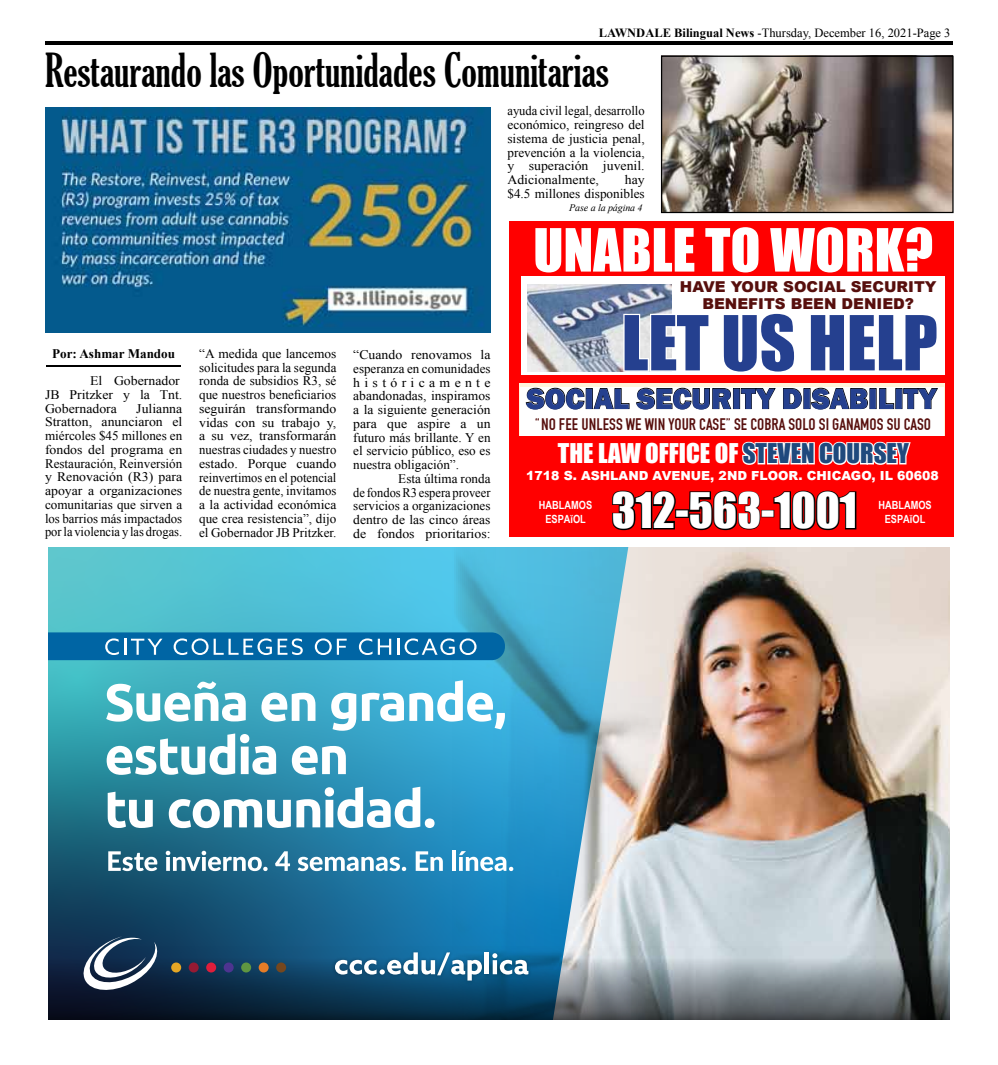
<style>
.page{position:relative;width:998px;height:1065px;background:#fff}
.page>*{position:absolute;margin:0;border:0;box-sizing:border-box;transform-origin:0 0}
.t1{font:70px "Impact";color:#25408f}
.t2{font:55px "Impact";color:#fff}
.t3{font:extra-condensed 45px "Gloucester";color:#000}
.t4{font:45px "Impact";color:#fff}
.t5{font:800 30px "Franklin Gothic";color:#25408f}
.t6{font:25px "Impact";color:#fff}
.t7{font:17.5px "Fette Engschrift";color:#570f0d}
.t8{font:900 15px/17.5px "Arial";color:#570f0d;text-align:center}
.t9{font:13.12px/13.8px "Times New Roman";color:#000;text-align:justify;scale:1.05 1}
.t10{font:13.12px/13.8px "Times New Roman";color:#000;text-align:justify}
.t11{font:13.12px/13.8px "Times New Roman";color:#000;text-align:justify;scale:.95 1}
.t12{font:700 13.12px "Times New Roman";color:#000}
.t13{font:12.5px "Times New Roman";color:#000}
.t14{font:900 12.5px "Arial";color:#fff}
.t15{font:700 11.25px/13.8px "Arial Narrow Special G1";color:#fff;text-align:center}
.t16{font:italic 10px "Times New Roman";letter-spacing:-.01em;color:#000}
.s1{font-weight:700}
.s2{color:#1f497d}
</style>
<div class="page">
<hr style="left:45px;top:41px;width:907px;height:4px;background:#000">
<div style="left:509px;top:221px;width:444px;height:316px;background:#f00"></div>
<div style="left:520px;top:276px;width:424px;height:99px;background:#fff"></div>
<img style="left:527px;top:284px;width:144px;height:88px">
<svg style="left:622px;top:313px;width:50px;height:59px"></svg>
<svg style="left:519px;top:383px;width:425px;height:53px;background:#fef5e2"></svg>
<div style="left:519px;top:388px;width:424px;height:48px;background:#fff"></div>
<svg style="left:525px;top:388px;width:59px;height:22px"></svg>
<svg style="left:593px;top:388px;width:36px;height:21px"></svg>
<svg style="left:636px;top:388px;width:95px;height:22px"></svg>
<div style="left:733px;top:389px;width:6px;height:20px;border:1px solid #000"></div>
<svg style="left:740px;top:388px;width:35px;height:21px"></svg>
<svg style="left:783px;top:388px;width:19px;height:21px"></svg>
<svg style="left:810px;top:388px;width:58px;height:22px"></svg>
<svg style="left:879px;top:388px;width:15px;height:21px"></svg>
<svg style="left:903px;top:388px;width:34px;height:21px"></svg>
<svg style="left:612px;top:490px;width:64px;height:41px"></svg>
<div style="left:675px;top:509px;width:14px;height:9px;border:2px solid #000"></div>
<svg style="left:687px;top:441px;width:224px;height:90px"></svg>
<img style="left:630px;top:548px;width:319px;height:399px">
<svg style="left:630px;top:947px;width:319px;height:73px;background:#7b8388"></svg>
<svg style="left:49px;top:548px;width:581px;height:472px;background:#3c8fac"></svg>
<svg style="left:106px;top:681px;width:140px;height:41px"></svg>
<svg style="left:261px;top:693px;width:54px;height:29px"></svg>
<svg style="left:331px;top:693px;width:25px;height:38px"></svg>
<svg style="left:362px;top:680px;width:143px;height:49px"></svg>
<svg style="left:107px;top:733px;width:169px;height:42px"></svg>
<svg style="left:292px;top:746px;width:54px;height:29px"></svg>
<svg style="left:108px;top:792px;width:45px;height:36px"></svg>
<svg style="left:169px;top:787px;width:265px;height:41px"></svg>
<svg style="left:108px;top:851px;width:49px;height:20px"></svg>
<svg style="left:166px;top:851px;width:101px;height:20px"></svg>
<svg style="left:275px;top:851px;width:15px;height:20px"></svg>
<svg style="left:298px;top:857px;width:108px;height:14px"></svg>
<svg style="left:415px;top:851px;width:28px;height:20px"></svg>
<hr style="left:452px;top:851px;width:4px;height:20px;background:#fff">
<svg style="left:459px;top:851px;width:54px;height:20px"></svg>
<svg style="left:49px;top:632px;width:456px;height:28px;background:#2079af"></svg>
<img style="left:330px;top:947px;width:203px;height:39px">
<svg style="left:335px;top:952px;width:147px;height:29px"></svg>
<hr style="left:485px;top:952px;width:4px;height:22px;background:#fff">
<svg style="left:492px;top:953px;width:36px;height:22px"></svg>
<svg style="left:79px;top:936px;width:82px;height:57px"></svg>
<div style="left:189px;top:963px;width:10px;height:10px;background:#961a33;border-radius:50%"></div>
<div style="left:171px;top:963px;width:10px;height:10px;background:#e5a725;border-radius:50%"></div>
<div style="left:259px;top:963px;width:10px;height:10px;background:#e57c27;border-radius:50%"></div>
<div style="left:206px;top:963px;width:10px;height:10px;background:#df1e3b;border-radius:50%"></div>
<div style="left:224px;top:963px;width:10px;height:10px;background:#4d3490;border-radius:50%"></div>
<div style="left:241px;top:963px;width:10px;height:10px;background:#5f9641;border-radius:50%"></div>
<div style="left:276px;top:963px;width:10px;height:10px;background:#75471e;border-radius:50%"></div>
<hr style="left:46px;top:365px;width:135px;height:1px;background:#000">
<img style="left:45px;top:108px;width:445px;height:224px">
<img style="left:661px;top:55px;width:291px;height:156px">
<div style="left:661px;top:56px;width:292px;height:157px;border:1px solid #000"></div>
<p class="t13" style="left:599px;top:25px;width:353px"><span class="s1">LAWNDALE Bilingual News</span> -Thursday, December 16, 2021-Page 3</p>
<h3 class="t3" style="left:45px;top:45px;width:565px">Restaurando las Oportunidades Comunitarias</h3>
<p class="t11" style="left:507px;top:104px;width:146px">ayuda civil legal, desarrollo económico, reingreso del sistema de justicia penal, prevención a la violencia, y superación juvenil.<br>Adicionalmente,</p>
<p class="t9" style="left:507px;top:173px;width:132px;text-align:right">hay<br>$4.5 millones disponibles</p>
<p class="t16" style="left:569px;top:200px;width:75px">Pase a la página 4</p>
<p class="t12" style="left:52px;top:344px;width:124px">Por: Ashmar Mandou</p>
<p class="t9" style="left:45px;top:374px;width:132px;text-align:left;text-indent:45px">El Gobernador<br>JB Pritzker y la Tnt.<br>Gobernadora</p>
<p class="t9" style="left:45px;top:401px;width:132px;text-indent:91px">Julianna Stratton, anunciaron el miércoles $45 millones en fondos del programa en Restauración, Reinversión y Renovación (R3) para apoyar a organizaciones comunitarias que sirven a los barrios más impactados por la violencia y las drogas.</p>
<p class="t10" style="left:199px;top:346px;width:139px">“A medida que lancemos solicitudes para la segunda ronda de subsidios R3, sé que nuestros beneficiarios seguirán transformando vidas con su trabajo y, a su vez, transformarán nuestras ciudades y nuestro estado. Porque cuando reinvertimos en el potencial de nuestra gente, invitamos a la actividad económica que crea resistencia”, dijo el Gobernador JB Pritzker.</p>
<p class="t9" style="left:353px;top:348px;width:132px">“Cuando renovamos la esperanza en comunidades históricamente abandonadas, inspiramos a la siguiente generación para que aspire a un futuro más brillante. Y en el servicio público, eso es nuestra obligación”.</p>
<p class="t10" style="left:353px;top:471px;width:139px;text-indent:45px">Esta última ronda de fondos R3 espera proveer servicios a organizaciones dentro de las cinco áreas de fondos prioritarios:</p>
<h2 class="t2" style="left:533px;top:207px;width:401px">UNABLE TO WORK?</h2>
<p class="t8" style="left:680px;top:277px;width:258px">HAVE YOUR SOCIAL SECURITY<br>BENEFITS BEEN DENIED?</p>
<h1 class="t1" style="left:621px;top:289px;width:317px">LET US HELP</h1>
<h3 class="t5" style="left:526px;top:379px;width:411px">SOCIAL SECURITY DISABILITY</h3>
<h3 class="t7" style="left:534px;top:414px;width:398px">“NO FEE UNLESS WE WIN YOUR CASE” SE COBRA SOLO SI GANAMOS SU CASO</h3>
<h3 class="t6" style="left:558px;top:434px;width:352px">THE LAW OFFICE OF <span class="s2">STEVEN COURSEY</span></h3>
<p class="t15" style="left:539px;top:497px;width:55px">HABLAMOS<br>ESPAÑOL</p>
<p class="t15" style="left:878px;top:497px;width:55px">HABLAMOS<br>ESPAÑOL</p>
<p class="t14" style="left:526px;top:466px;width:414px">1718 S. ASHLAND AVENUE, 2ND FLOOR. CHICAGO, IL 60608</p>
<h3 class="t4" style="left:612px;top:476px;width:246px">312-563-1001</h3>
</div>
